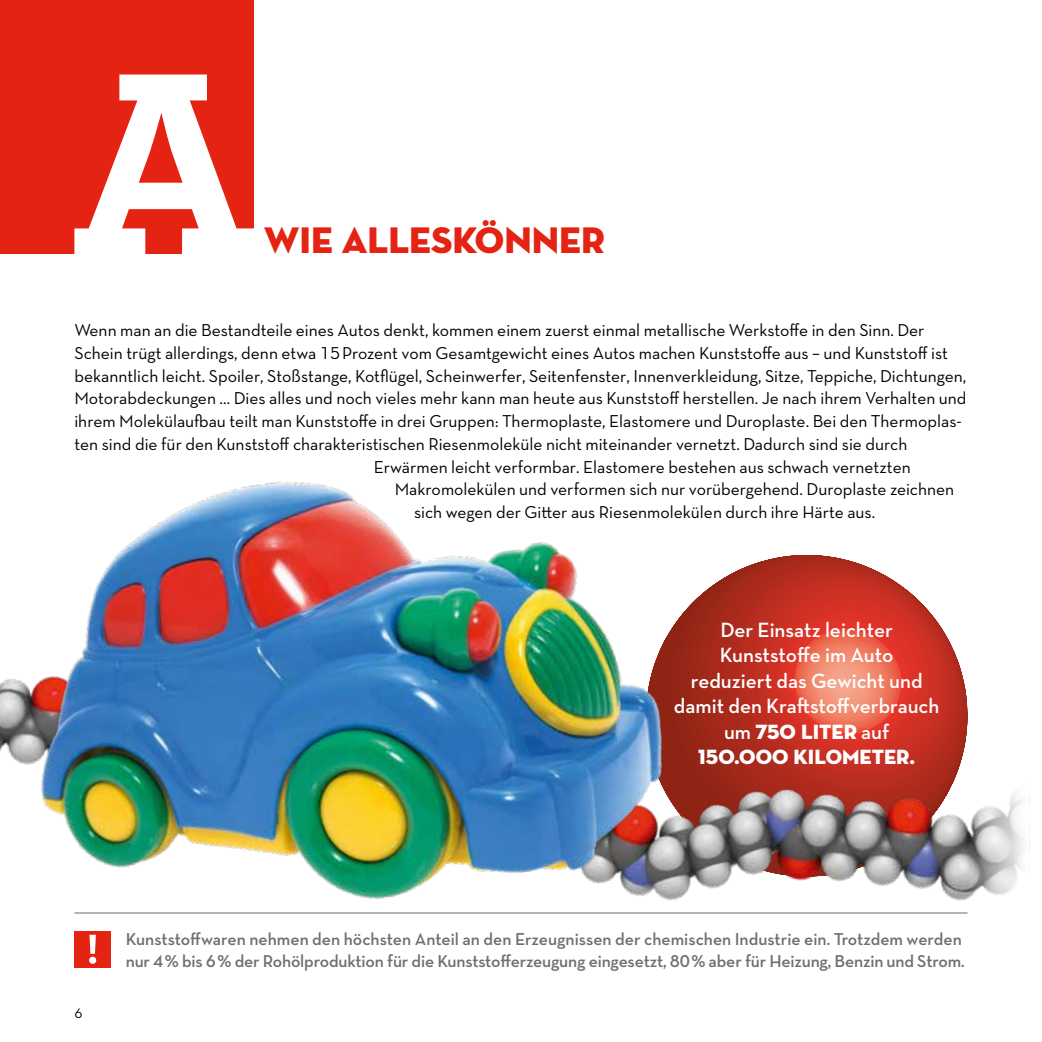
<style>
.page{position:relative;width:1042px;height:1042px;background:#fff}
.page>*{position:absolute;margin:0;border:0;box-sizing:border-box;transform-origin:0 0}
.t1{font:37.62px "Neutraface Display Titling";color:#e42313}
.t2{font:600 21px/25.4px "Neutraface Text";color:#fff;text-align:center}
.t3{font:21px/25.4px "Neutraface Display Titling";color:#fff;text-align:center}
.t4{font:17.5px "Neutraface Text";color:#000}
.t5{font:600 17.5px/22.8px "Neutraface Text";letter-spacing:-.01em;color:#706f6f}
.t6{font:14px "Neutraface Text";color:#000}
.s1{font-family:"Neutraface Text";font-weight:600}
</style>
<div class="page">
<svg style="left:743px;top:561px;width:134px;height:10px"></svg>
<svg style="left:693px;top:571px;width:254px;height:65px;background:#c84c41"></svg>
<img style="left:693px;top:636px;width:275px;height:278px">
<div style="left:0;top:0;width:253px;height:253px;background:#e42313"></div>
<div style="left:74px;top:931px;width:37px;height:36px;background:#e42313"></div>
<svg style="left:89px;top:935px;width:7px;height:29px"></svg>
<hr style="left:74px;top:912px;width:893px;height:1px;background:#706f6f">
<svg style="left:74px;top:74px;width:180px;height:180px"></svg>
<img style="left:0;top:481px;width:693px;height:433px">
<svg style="left:967px;top:778px;width:56px;height:135px"></svg>
<h1 class="t1" style="left:264px;top:217px;width:342px">WIE ALLESKÖNNER</h1>
<p class="t4" style="left:74px;top:319px;width:851px">Wenn man an die Bestandteile eines Autos denkt, kommen einem zuerst einmal metallische Werkstoffe in den Sinn. Der</p>
<p class="t4" style="left:74px;top:342px;width:875px">Schein trügt allerdings, denn etwa 15Prozent vom Gesamtgewicht eines Autos machen Kunststoffe aus – und Kunststoff ist</p>
<p class="t4" style="left:74px;top:365px;width:893px">bekanntlich leicht. Spoiler, Stoßstange, Kotflügel, Scheinwerfer, Seitenfenster, Innenverkleidung, Sitze, Teppiche, Dichtungen,</p>
<p class="t4" style="left:74px;top:387px;width:893px">Motorabdeckungen … Dies alles und noch vieles mehr kann man heute aus Kunststoff herstellen. Je nach ihrem Verhalten und</p>
<p class="t4" style="left:74px;top:410px;width:889px">ihrem Molekülaufbau teilt man Kunststoffe in drei Gruppen: Thermoplaste, Elastomere und Duroplaste. Bei den Thermoplas-</p>
<p class="t4" style="left:74px;top:433px;width:834px">ten sind die für den Kunststoff charakteristischen Riesenmoleküle nicht miteinander vernetzt. Dadurch sind sie durch</p>
<p class="t4" style="left:374px;top:456px;width:538px">Erwärmen leicht verformbar. Elastomere bestehen aus schwach vernetzten</p>
<p class="t4" style="left:395px;top:478px;width:561px">Makromolekülen und verformen sich nur vorübergehend. Duroplaste zeichnen</p>
<p class="t4" style="left:414px;top:501px;width:463px">sich wegen der Gitter aus Riesenmolekülen durch ihre Härte aus.</p>
<p class="t2" style="left:674px;top:617px;width:267px">Der Einsatz leichter<br>Kunststoffe im Auto<br>reduziert das Gewicht und damit den Kraftstoffverbrauch</p>
<p class="t3" style="left:698px;top:719px;width:218px"><span class="s1">um</span> 750 LITER <span class="s1">auf<br></span>150.000 KILOMETER.</p>
<p class="t6" style="left:74px;top:1004px;width:10px">6</p>
<p class="t5" style="left:126px;top:927px;width:840px">Kunststoffwaren nehmen den höchsten Anteil an den Erzeugnissen der chemischen Industrie ein. Trotzdem werden nur 4% bis 6% der Rohölproduktion für die Kunststofferzeugung eingesetzt, 80% aber für Heizung, Benzin und Strom.</p>
</div>
